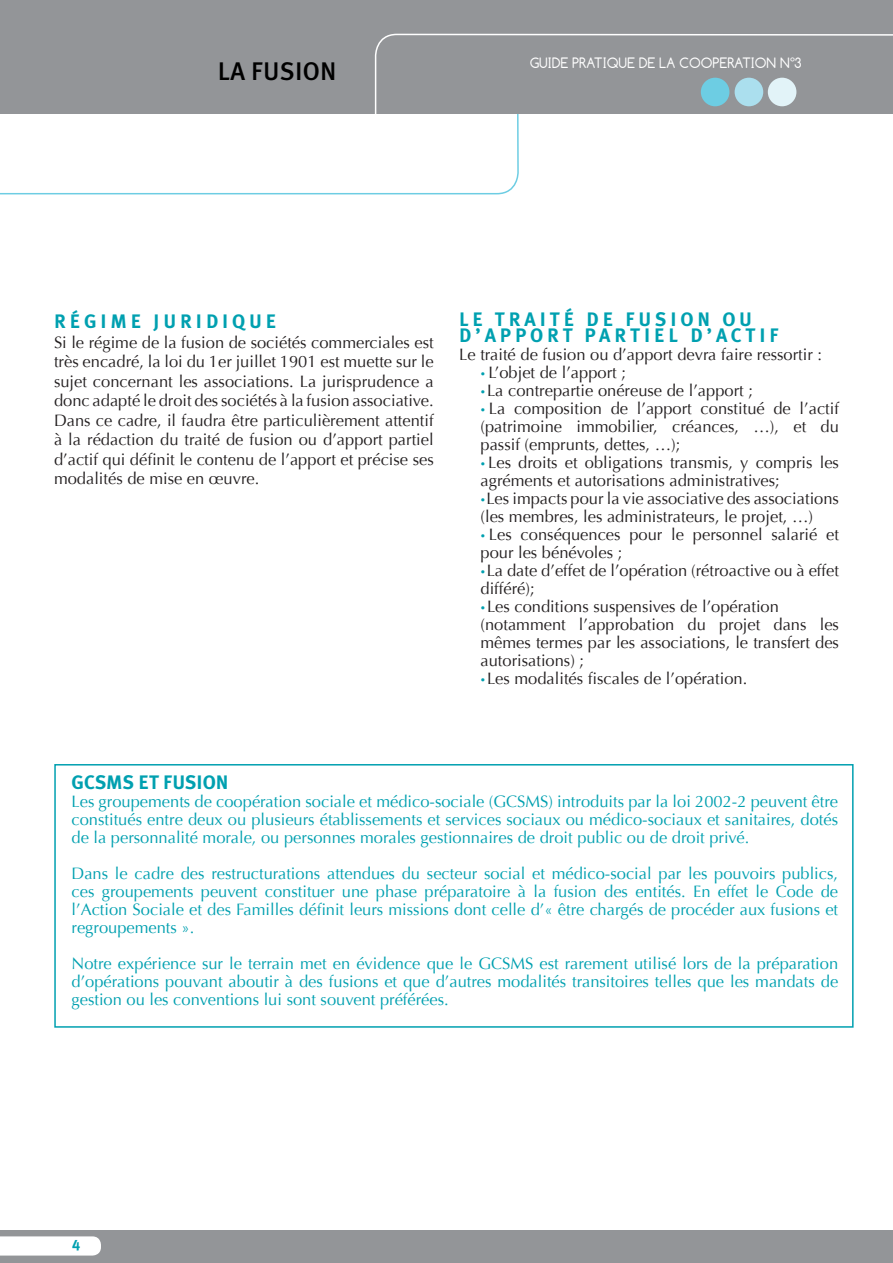
<style>
.page{position:relative;width:893px;height:1263px;background:#fff}
.page>*{position:absolute;margin:0;border:0;box-sizing:border-box;transform-origin:0 0}
.t1{font:25.5px "Meta Plus Medium Caps";letter-spacing:.01em;color:#000}
.t2{font:19.5px/16.5px "Meta Plus Bold Caps";letter-spacing:.2em;color:#00a0b0}
.t3{font:700 19.5px "Meta Plus";color:#00a0b0}
.t4{font:16.5px/18px "Optima";color:#231f20}
.t5{font:16.5px/18px "Optima";color:#00a0b0;text-align:justify}
.t6{font:15px "Comfortaa";color:#fff}
.t7{font:15px "Meta Plus Bold Caps";color:#00a0b0}
.s1{font-family:"Meta Plus";font-weight:700;font-style:italic;font-size:9px;color:#00a0b0}
</style>
<div class="page">
<div style="left:0;top:0;width:893px;height:113px;background:#939598"></div>
<div style="left:0;top:1230px;width:893px;height:33px;background:#939598"></div>
<div style="left:0;top:1236px;width:101px;height:19px;background:#fff"></div>
<svg style="left:374px;top:33px;width:519px;height:84px"></svg>
<div style="left:54px;top:764px;width:800px;height:264px;border:2px solid #00a0b0"></div>
<h1 class="t1" style="left:218px;top:57px;width:120px">LA FUSION</h1>
<p class="t6" style="left:530px;top:55px;width:273px">GUIDE PRATIQUE DE LA COOPERATION N°3</p>
<p class="t2" style="left:54px;top:313px;width:224px">RÉGIME JU RID IQU E</p>
<p class="t4" style="left:54px;top:333px;width:381px;line-height:19.5px;text-align:justify">Si le régime de la fusion de sociétés commerciales est très encadré, la loi du 1er juillet 1901 est muette sur le sujet concernant les associations. La jurisprudence a donc adapté le droit des sociétés à la fusion associative.<br>Dans ce cadre, il faudra être particulièrement attentif à la rédaction du traité de fusion ou d’apport partiel d’actif qui définit le contenu de l’apport et précise ses modalités de mise en œuvre.</p>
<p class="t2" style="left:459px;top:310px;width:321px">LE TRAITÉ D E FU SION OU<br>D ’APP ORT PARTIEL D ’ACTIF</p>
<p class="t4" style="left:459px;top:346px;width:364px">Le traité de fusion ou d’apport devra faire ressortir :</p>
<p class="t4" style="left:480px;top:364px;width:147px"><span class="s1">•</span> L’objet de l’apport ;</p>
<p class="t4" style="left:480px;top:382px;width:274px"><span class="s1">•</span> La contrepartie onéreuse de l’apport ;</p>
<p class="t4" style="left:480px;top:400px;width:360px;text-align:justify"><span class="s1">•</span> La composition de l’apport constitué de l’actif (patrimoine immobilier, créances, …), et du passif (emprunts, dettes, …);</p>
<p class="t4" style="left:480px;top:454px;width:360px"><span class="s1">•</span> Les droits et obligations transmis, y compris les agréments et autorisations administratives;</p>
<p class="t4" style="left:480px;top:490px;width:360px"><span class="s1">•</span> Les impacts pour la vie associative des associations (les membres, les administrateurs, le projet, …)</p>
<p class="t4" style="left:480px;top:526px;width:360px"><span class="s1">•</span> Les conséquences pour le personnel salarié et pour les bénévoles ;</p>
<p class="t4" style="left:480px;top:562px;width:360px"><span class="s1">•</span> La date d’effet de l’opération (rétroactive ou à effet différé);</p>
<p class="t4" style="left:480px;top:598px;width:360px"><span class="s1">•</span> Les conditions suspensives de l’opération (notamment l’approbation du projet dans les mêmes termes par les associations, le transfert des autorisations) ;</p>
<p class="t4" style="left:480px;top:670px;width:268px"><span class="s1">•</span> Les modalités fiscales de l’opération.</p>
<p class="t3" style="left:72px;top:771px;width:144px">GCSMS ET FUSION</p>
<p class="t5" style="left:72px;top:793px;width:768px">Les groupements de coopération sociale et médico-sociale (GCSMS) introduits par la loi 2002‑2 peuvent être constitués entre deux ou plusieurs établissements et services sociaux ou médico-sociaux et sanitaires, dotés de la personnalité morale, ou personnes morales gestionnaires de droit public ou de droit privé.</p>
<p class="t5" style="left:72px;top:865px;width:768px">Dans le cadre des restructurations attendues du secteur social et médico-social par les pouvoirs publics, ces groupements peuvent constituer une phase préparatoire à la fusion des entités. En effet le Code de l’Action Sociale et des Familles définit leurs missions dont celle d’« être chargés de procéder aux fusions et regroupements ».</p>
<p class="t5" style="left:72px;top:955px;width:768px">Notre expérience sur le terrain met en évidence que le GCSMS est rarement utilisé lors de la préparation d’opérations pouvant aboutir à des fusions et que d’autres modalités transitoires telles que les mandats de gestion ou les conventions lui sont souvent préférées.</p>
<p class="t7" style="left:72px;top:1236px;width:10px">4</p>
</div>
